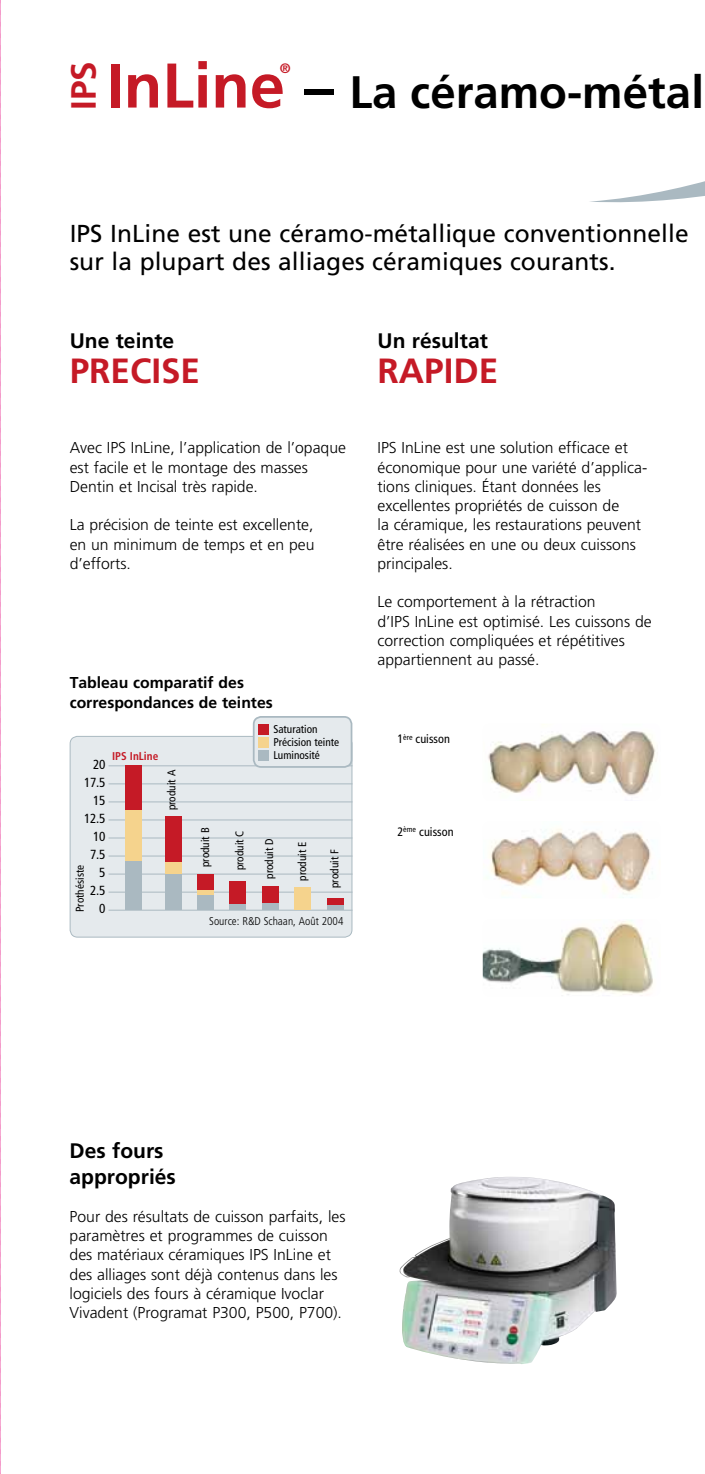
<style>
.page{position:relative;width:705px;height:1474px;background:#fff}
.page>*{position:absolute;margin:0;border:0;box-sizing:border-box;transform-origin:0 0}
.t1{font:700 63px "Frutiger";color:#c51a26}
.t2{font:700 45.5px "Frutiger";color:#000}
.t3{font:700 35px "Frutiger";color:#c51a26}
.t4{font:24.5px/28px "Frutiger";letter-spacing:.005em;color:#000}
.t5{font:700 21px/25.2px "Frutiger";color:#000}
.t6{font:300 15.75px/19.2px "Frutiger";color:#000}
.t7{font:700 15.75px/19.2px "Frutiger";color:#000}
.t8{font:700 13.65px "Frutiger";color:#c51a26}
.t9{font:condensed 13.12px/18px "Frutiger";letter-spacing:-.02em;color:#000;text-align:right}
.t10{font:condensed 12.25px "Frutiger";color:#000}
.t11{font:condensed 11.2px/13.1px "Frutiger";color:#000}
.t12{font:300 condensed 11.2px "Frutiger";color:#000}
.t13{font:700 condensed 11.2px "Frutiger";color:#c51a26}
.s1{font-size:59.5px}
</style>
<div class="page">
<svg style="left:590px;top:181px;width:114px;height:22px"></svg>
<img style="left:488px;top:731px;width:169px;height:65px">
<img style="left:489px;top:828px;width:164px;height:70px">
<img style="left:482px;top:920px;width:171px;height:75px">
<div style="left:70px;top:736px;width:282px;height:201px;background:#e5eaed;border-radius:7px"></div>
<div style="left:70px;top:736px;width:282px;height:201px;border:1px solid #aab9c1;border-radius:7px"></div>
<hr style="left:108px;top:765px;width:244px;height:1px;background:#aab9c1">
<hr style="left:108px;top:783px;width:244px;height:1px;background:#aab9c1">
<hr style="left:108px;top:801px;width:244px;height:1px;background:#aab9c1">
<hr style="left:108px;top:819px;width:244px;height:1px;background:#aab9c1">
<hr style="left:108px;top:837px;width:244px;height:1px;background:#aab9c1">
<hr style="left:108px;top:855px;width:244px;height:1px;background:#aab9c1">
<hr style="left:108px;top:873px;width:244px;height:1px;background:#aab9c1">
<hr style="left:108px;top:891px;width:244px;height:1px;background:#aab9c1">
<hr style="left:108px;top:909px;width:244px;height:1px;background:#aab9c1">
<div style="left:125px;top:860px;width:16px;height:49px;background:#aab9c1"></div>
<div style="left:125px;top:809px;width:16px;height:51px;background:#f5d38d"></div>
<div style="left:125px;top:765px;width:16px;height:45px;background:#c51a26"></div>
<div style="left:165px;top:860px;width:16px;height:49px;background:#aab9c1"></div>
<div style="left:165px;top:852px;width:16px;height:22px;background:#f5d38d"></div>
<div style="left:165px;top:815px;width:16px;height:46px;background:#c51a26"></div>
<div style="left:197px;top:894px;width:16px;height:15px;background:#aab9c1"></div>
<div style="left:197px;top:889px;width:16px;height:5px;background:#f5d38d"></div>
<div style="left:197px;top:874px;width:16px;height:15px;background:#c51a26"></div>
<div style="left:230px;top:903px;width:16px;height:6px;background:#aab9c1"></div>
<div style="left:230px;top:881px;width:16px;height:23px;background:#c51a26"></div>
<div style="left:295px;top:887px;width:16px;height:22px;background:#f5d38d"></div>
<div style="left:327px;top:904px;width:16px;height:5px;background:#aab9c1"></div>
<div style="left:327px;top:898px;width:16px;height:6px;background:#c51a26"></div>
<div style="left:262px;top:902px;width:16px;height:7px;background:#aab9c1"></div>
<div style="left:262px;top:886px;width:16px;height:16px;background:#c51a26"></div>
<div style="left:253px;top:717px;width:98px;height:50px;background:#e5eaed;border-radius:7px"></div>
<div style="left:253px;top:716px;width:99px;height:51px;border:2px solid #aab9c1;border-radius:7px"></div>
<div style="left:258px;top:723px;width:11px;height:11px;background:#c51a26"></div>
<div style="left:258px;top:736px;width:11px;height:11px;background:#f5d38d"></div>
<div style="left:258px;top:749px;width:11px;height:11px;background:#aab9c1"></div>
<img style="left:399px;top:1176px;width:218px;height:188px">
<svg style="left:0;top:0;width:1px;height:1473px"></svg>
<h1 class="t1" style="left:106px;top:49px;width:180px">InLine</h1>
<h3 class="t3" style="left:63px;top:110px;width:50px;rotate:-90deg">IPS</h3>
<h2 class="t2" style="left:304px;top:65px;width:401px"><span class="s1">–</span> La céramo-métal</h2>
<p class="t8" style="left:280px;top:60px;width:12px">®</p>
<h3 class="t4" style="left:70px;top:219px;width:620px">IPS InLine est une céramo-métallique conventionnelle sur la plupart des alliages céramiques courants.</h3>
<h3 class="t5" style="left:70px;top:328px;width:106px">Une teinte</h3>
<h3 class="t3" style="left:70px;top:350px;width:127px">PRECISE</h3>
<p class="t6" style="left:70px;top:438px;width:278px">Avec IPS InLine, l’application de l’opaque est facile et le montage des masses<br>Dentin et Incisal très rapide.</p>
<p class="t6" style="left:70px;top:515px;width:246px;text-align:justify">La précision de teinte est excellente, en un minimum de temps et en peu d’efforts.</p>
<p class="t7" style="left:70px;top:673px;width:205px">Tableau comparatif des correspondances de teintes</p>
<p class="t9" style="left:84px;top:755px;width:23px">20<br>17.5<br>15<br>12.5<br>10<br>7.5<br>5<br>2.5<br>0</p>
<p class="t11" style="left:73px;top:912px;width:49px;rotate:-90deg">Prothésiste</p>
<p class="t13" style="left:112px;top:749px;width:48px">IPS InLine</p>
<p class="t11" style="left:165px;top:810px;width:42px;rotate:-90deg">produit A</p>
<p class="t11" style="left:273px;top:722px;width:67px">Saturation<br>Précision teinte<br>Luminosité</p>
<p class="t11" style="left:199px;top:867px;width:41px;rotate:-90deg">produit B</p>
<p class="t11" style="left:233px;top:870px;width:41px;rotate:-90deg">produit C</p>
<p class="t11" style="left:263px;top:878px;width:42px;rotate:-90deg">produit D</p>
<p class="t11" style="left:328px;top:888px;width:40px;rotate:-90deg">produit F</p>
<p class="t11" style="left:295px;top:880px;width:41px;rotate:-90deg">produit E</p>
<p class="t12" style="left:209px;top:914px;width:136px">Source: R&amp;D Schaan, Août 2004</p>
<h3 class="t5" style="left:377px;top:328px;width:112px">Un résultat</h3>
<h3 class="t3" style="left:377px;top:350px;width:97px">RAPIDE</h3>
<p class="t6" style="left:377px;top:438px;width:271px">IPS InLine est une solution efficace et économique pour une variété d’applica&shy;tions cliniques. Étant données les excellentes propriétés de cuisson de<br>la céramique, les restaurations peuvent être réalisées en une ou deux cuissons principales.</p>
<p class="t6" style="left:377px;top:592px;width:275px">Le comportement à la rétraction<br>d’IPS InLine est optimisé. Les cuissons de correction compliquées et répétitives appartiennent au passé.</p>
<p class="t10" style="left:397px;top:731px;width:54px">1<sup>ère</sup> cuisson</p>
<p class="t10" style="left:397px;top:824px;width:58px">2<sup>ème</sup> cuisson</p>
<h3 class="t5" style="left:70px;top:1138px;width:108px">Des fours appropriés</h3>
<p class="t6" style="left:70px;top:1206px;width:277px">Pour des résultats de cuisson parfaits, les paramètres et programmes de cuisson des matériaux céramiques IPS InLine et des alliages sont déjà contenus dans les logiciels des fours à céramique Ivoclar Vivadent (Programat P300, P500, P700).</p>
</div>
